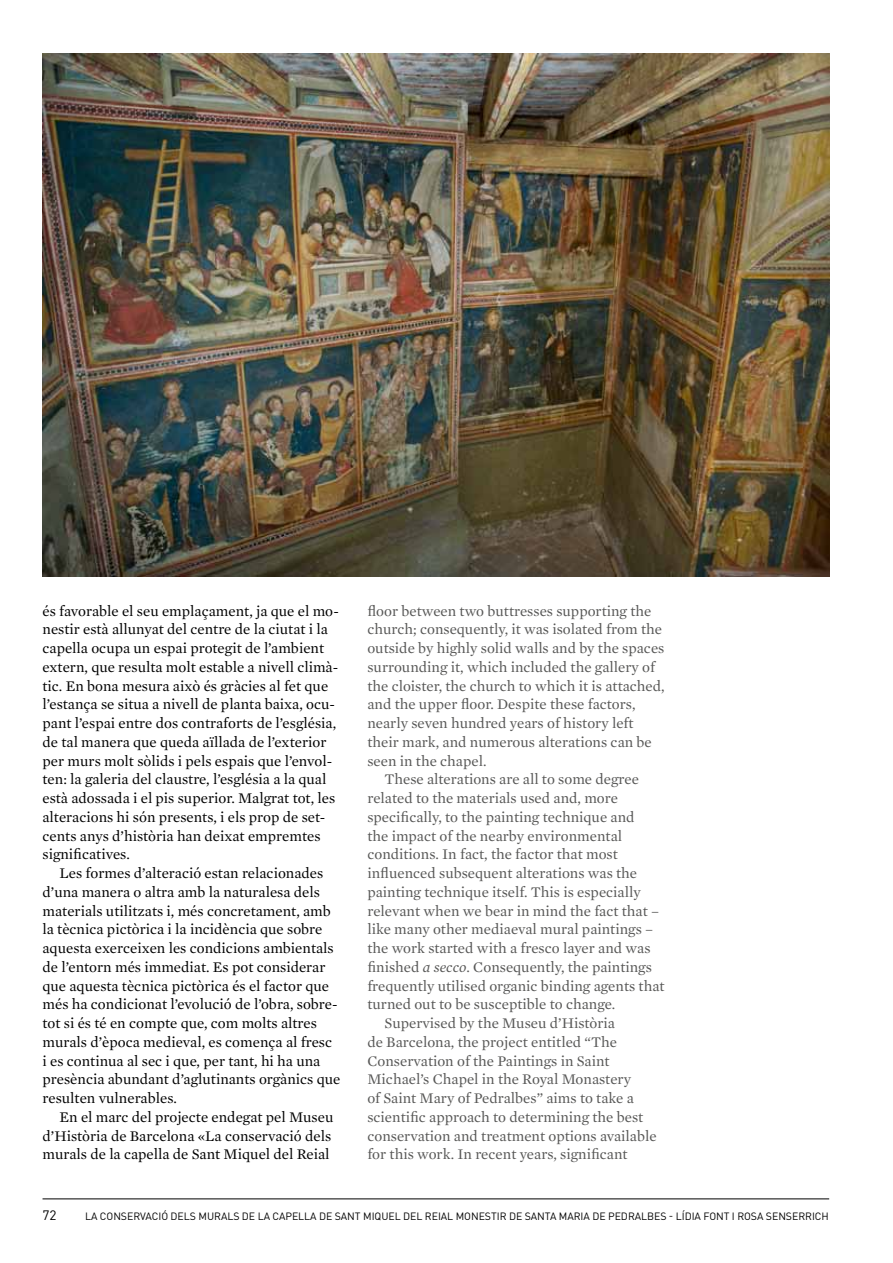
<style>
.page{position:relative;width:893px;height:1263px;background:#fff}
.page>*{position:absolute;margin:0;border:0;box-sizing:border-box;transform-origin:0 0}
.t1{font:15px/18.8px "Mercury Text G1 Roman";color:#000}
.t2{font:15px "Mercury Text G1 Roman";color:#575756}
.t3{font:13.5px "DIN Pro";color:#000}
.t4{font:10.5px "DIN Pro";letter-spacing:-.005em;color:#000}
.s1{font-family:"Mercury Text G1";font-style:italic}
</style>
<div class="page">
<hr style="left:43px;top:1198px;width:786px;height:1px;background:#000">
<img style="left:43px;top:53px;width:786px;height:523px">
<p class="t1" style="left:43px;top:601px;width:298px">és favorable el seu emplaçament, ja que el mo&shy;nestir està allunyat del centre de la ciutat i la capella ocupa un espai protegit de l’ambient extern, que resulta molt estable a nivell climà&shy;tic. En bona mesura això és gràcies al fet que l’estança se situa a nivell de planta baixa, ocu&shy;pant l’espai entre dos contraforts de l’església, de tal manera que queda aïllada de l’exterior per murs molt sòlids i pels espais que l’envol&shy;ten: la galeria del claustre, l’església a la qual està adossada i el pis superior. Malgrat tot, les alteracions hi són presents, i els prop de set&shy;cents anys d’història han deixat empremtes significatives.</p>
<p class="t1" style="left:43px;top:864px;width:299px;text-indent:17px">Les formes d’alteració estan relacionades d’una manera o altra amb la naturalesa dels materials utilitzats i, més concretament, amb la tècnica pictòrica i la incidència que sobre aquesta exerceixen les condicions ambientals de l’entorn més immediat. Es pot considerar que aquesta tècnica pictòrica és el factor que més ha condicionat l’evolució de l’obra, sobre&shy;tot si és té en compte que, com molts altres murals d’època medieval, es comença al fresc<br>i es continua al sec i que, per tant, hi ha una presència abundant d’aglutinants orgànics que resulten vulnerables.</p>
<p class="t1" style="left:43px;top:1107px;width:292px;text-indent:17px">En el marc del projecte endegat pel Museu d’Història de Barcelona «La conservació dels murals de la capella de Sant Miquel del Reial</p>
<p class="t2" style="left:367px;top:602px;width:285px">floor between two buttresses supporting the</p>
<p class="t2" style="left:367px;top:620px;width:296px">church; consequently, it was isolated from the</p>
<p class="t2" style="left:367px;top:639px;width:298px">outside by highly solid walls and by the spaces</p>
<p class="t2" style="left:367px;top:658px;width:289px">surrounding it, which included the gallery of</p>
<p class="t2" style="left:367px;top:677px;width:299px">the cloister, the church to which it is attached,</p>
<p class="t2" style="left:367px;top:695px;width:270px">and the upper floor. Despite these factors,</p>
<p class="t2" style="left:367px;top:714px;width:268px">nearly seven hundred years of history left</p>
<p class="t2" style="left:367px;top:733px;width:286px">their mark, and numerous alterations can be</p>
<p class="t2" style="left:367px;top:752px;width:121px">seen in the chapel.</p>
<p class="t2" style="left:384px;top:770px;width:256px">These alterations are all to some degree</p>
<p class="t2" style="left:367px;top:789px;width:252px">related to the materials used and, more</p>
<p class="t2" style="left:367px;top:808px;width:269px">specifically, to the painting technique and</p>
<p class="t2" style="left:367px;top:827px;width:256px">the impact of the nearby environmental</p>
<p class="t2" style="left:367px;top:845px;width:252px">conditions. In fact, the factor that most</p>
<p class="t2" style="left:367px;top:864px;width:271px">influenced subsequent alterations was the</p>
<p class="t2" style="left:367px;top:883px;width:275px">painting technique itself. This is especially</p>
<p class="t2" style="left:367px;top:902px;width:293px">relevant when we bear in mind the fact that –</p>
<p class="t2" style="left:367px;top:920px;width:287px">like many other mediaeval mural paintings –</p>
<p class="t2" style="left:367px;top:939px;width:285px">the work started with a fresco layer and was</p>
<p class="t2" style="left:367px;top:958px;width:286px">finished <span class="s1">a secco</span>. Consequently, the paintings</p>
<p class="t2" style="left:367px;top:977px;width:299px">frequently utilised organic binding agents that</p>
<p class="t2" style="left:367px;top:995px;width:249px">turned out to be susceptible to change.</p>
<p class="t2" style="left:384px;top:1014px;width:232px">Supervised by the Museu d’Història</p>
<p class="t2" style="left:367px;top:1033px;width:251px">de Barcelona, the project entitled “The</p>
<p class="t2" style="left:367px;top:1052px;width:244px">Conservation of the Paintings in Saint</p>
<p class="t2" style="left:367px;top:1070px;width:265px">Michael’s Chapel in the Royal Monastery</p>
<p class="t2" style="left:367px;top:1089px;width:268px">of Saint Mary of Pedralbes” aims to take a</p>
<p class="t2" style="left:367px;top:1108px;width:277px">scientific approach to determining the best</p>
<p class="t2" style="left:367px;top:1127px;width:291px">conservation and treatment options available</p>
<p class="t2" style="left:367px;top:1145px;width:262px">for this work. In recent years, significant</p>
<p class="t3" style="left:43px;top:1206px;width:16px">72</p>
<p class="t4" style="left:85px;top:1209px;width:22px">LA CONSERVACI</p>
<p class="t4" style="left:161px;top:1209px;width:17px">Ó DELS</p>
<p class="t4" style="left:198px;top:1209px;width:8px">MURALS</p>
<p class="t4" style="left:242px;top:1209px;width:38px">DELACAPELLA</p>
<p class="t4" style="left:319px;top:1209px;width:30px">DE SANT</p>
<p class="t4" style="left:363px;top:1209px;width:16px">MIQUEL</p>
<p class="t4" style="left:403px;top:1209px;width:7px">DEL</p>
<p class="t4" style="left:425px;top:1209px;width:13px">REIAL</p>
<p class="t4" style="left:456px;top:1209px;width:16px">MONESTIR</p>
<p class="t4" style="left:509px;top:1209px;width:30px">DE SANTA</p>
<p class="t4" style="left:559px;top:1209px;width:16px">MARIA</p>
<p class="t4" style="left:592px;top:1209px;width:30px">DE PEDRALBES</p>
<p class="t4" style="left:669px;top:1209px;width:22px">- LÍDIA</p>
<p class="t4" style="left:703px;top:1209px;width:14px">FONT</p>
<p class="t4" style="left:732px;top:1209px;width:20px">I ROSA</p>
<p class="t4" style="left:766px;top:1209px;width:14px">SENSERRICH</p>
</div>
